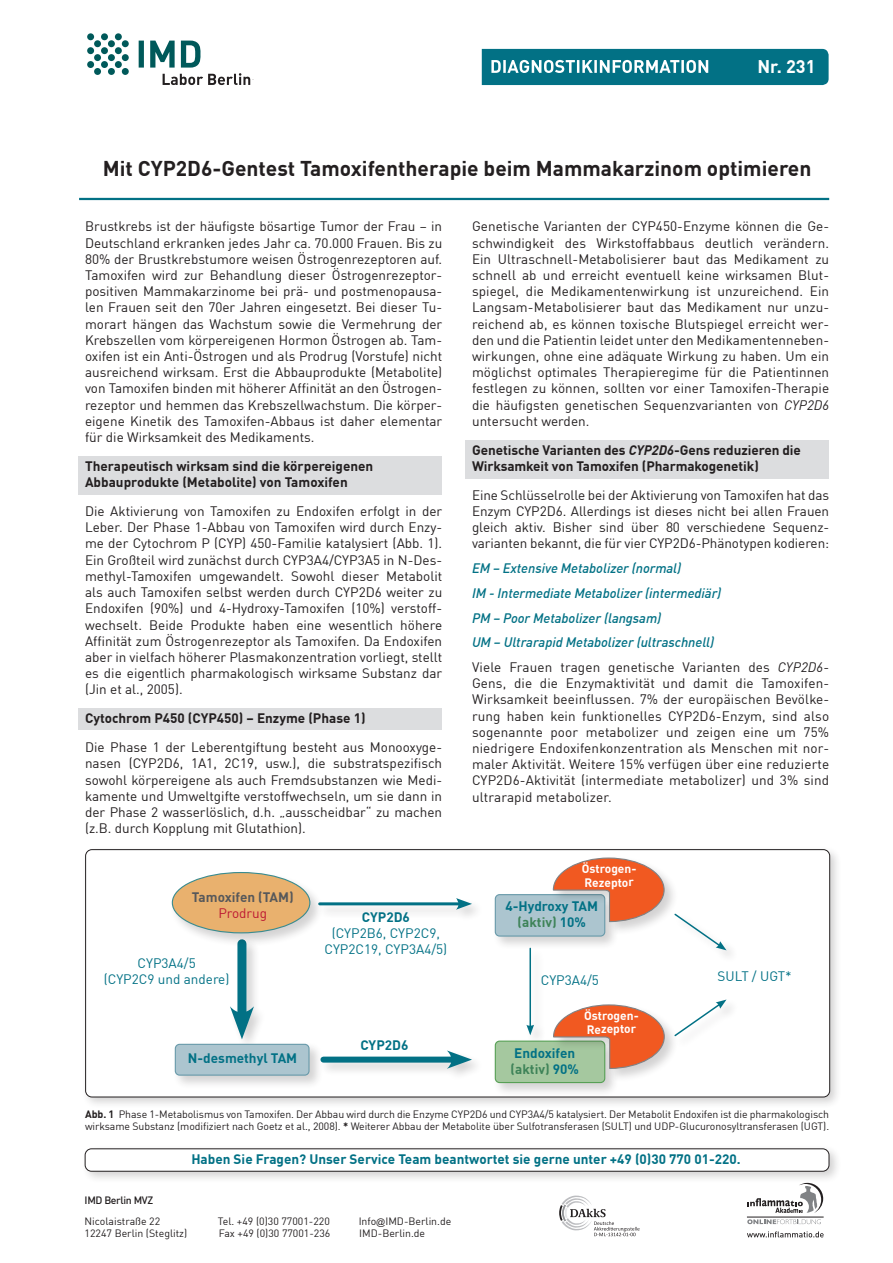
<style>
.page{position:relative;width:893px;height:1263px;background:#fff}
.page>*{position:absolute;margin:0;border:0;box-sizing:border-box;transform-origin:0 0}
.t1{font:700 21px "DIN Offc";color:#231f20}
.t2{font:700 18px "DIN Offc";color:#fff}
.t3{font:13.5px/16.2px "DIN Offc";color:#231f20;text-align:justify}
.t4{font:700 13.5px/16.2px "DIN Offc";letter-spacing:-.005em;color:#231f20}
.t5{font:italic 500 13.5px/24.8px "DIN Offc";letter-spacing:-.005em;color:#027185}
.t6{font:13.5px/16.2px "DIN Pro";color:#027185;text-align:center}
.t7{font:700 13.5px "DIN Offc";color:#027185}
.t8{font:700 13.5px/16.2px "DIN Pro";color:#027185}
.t9{font:700 13.5px "DIN Pro";color:#57585a}
.t10{font:13.5px "DIN Pro";color:#bd1832}
.t11{font:700 12px/13.5px "DIN Pro";letter-spacing:-.005em;color:#fff}
.t12{font:10.5px/12.6px "DIN Offc";letter-spacing:-.005em;color:#231f20}
.t13{font:500 10.5px "DIN Offc";letter-spacing:-.035em;color:#231f20}
.s1{font-style:italic}
.s2{font-weight:400;font-style:normal;color:#231f20}
.s3{font-weight:400;color:#231f20}
.s4{color:#3e8358}
.s5{font-weight:700}
.s6{font-family:"Arial";font-size:9px}
</style>
<div class="page">
<svg style="left:559px;top:1195px;width:80px;height:42px"></svg>
<svg style="left:747px;top:1231px;width:77px;height:6px"></svg>
<svg style="left:747px;top:1184px;width:76px;height:29px"></svg>
<svg style="left:747px;top:1219px;width:74px;height:5px"></svg>
<hr style="left:747px;top:1217px;width:77px;height:1px;background:#231f20">
<div style="left:79px;top:456px;width:363px;height:38px;background:#dcdddf"></div>
<div style="left:79px;top:708px;width:363px;height:21px;background:#dcdddf"></div>
<div style="left:466px;top:440px;width:363px;height:38px;background:#dcdddf"></div>
<div style="left:81px;top:845px;width:761px;height:264px;background:#231f20;opacity:.2"></div>
<div style="left:86px;top:850px;width:744px;height:247px;background:#fff;border-radius:6px"></div>
<div style="left:229px;top:937px;width:38px;height:115px;background:#231f20;opacity:.2"></div>
<div style="left:237px;top:944px;width:9px;height:76px;background:#027185"></div>
<svg style="left:230px;top:1006px;width:24px;height:33px"></svg>
<div style="left:317px;top:897px;width:167px;height:26px;background:#f9f9f9"></div>
<hr style="left:320px;top:902px;width:142px;height:3px;background:#027185">
<svg style="left:456px;top:898px;width:16px;height:12px"></svg>
<div style="left:525px;top:946px;width:22px;height:102px;background:#fbfbfb"></div>
<hr style="left:529px;top:948px;width:2px;height:79px;background:#027185">
<svg style="left:526px;top:1025px;width:8px;height:10px"></svg>
<div style="left:319px;top:1049px;width:165px;height:33px;background:#231f20;opacity:.2"></div>
<div style="left:323px;top:1056px;width:134px;height:6px;background:#027185"></div>
<svg style="left:447px;top:1050px;width:25px;height:19px"></svg>
<svg style="left:678px;top:915px;width:48px;height:35px"></svg>
<div style="left:492px;top:1038px;width:127px;height:59px;background:#231f20;opacity:.2"></div>
<div style="left:495px;top:1041px;width:110px;height:41px;background:#a5c89f;border-radius:4px"></div>
<div style="left:495px;top:1040px;width:110px;height:43px;border:1px solid #57a055;border-radius:4px"></div>
<div style="left:492px;top:892px;width:127px;height:59px;background:#231f20;opacity:.2"></div>
<div style="left:495px;top:895px;width:110px;height:41px;background:#acc5cf;border-radius:4px"></div>
<div style="left:495px;top:894px;width:110px;height:42px;border:1px solid #689aaa;border-radius:4px"></div>
<div style="left:551px;top:855px;width:127px;height:81px;background:#231f20;opacity:.2"></div>
<svg style="left:552px;top:857px;width:113px;height:66px"></svg>
<div style="left:551px;top:1002px;width:128px;height:81px;background:#231f20;opacity:.2"></div>
<svg style="left:552px;top:1004px;width:113px;height:65px"></svg>
<div style="left:673px;top:998px;width:66px;height:51px;background:#fff"></div>
<svg style="left:674px;top:999px;width:52px;height:38px"></svg>
<div style="left:170px;top:870px;width:154px;height:77px;background:#231f20;opacity:.2"></div>
<div style="left:172px;top:872px;width:138px;height:61px;background:#e9b16e;border-radius:50%"></div>
<div style="left:172px;top:872px;width:138px;height:61px;border:1px solid #398b8f;border-radius:50%"></div>
<div style="left:173px;top:1041px;width:151px;height:48px;background:#231f20;opacity:.2"></div>
<div style="left:175px;top:1044px;width:134px;height:31px;background:#acc5cf;border-radius:4px"></div>
<div style="left:175px;top:1044px;width:135px;height:32px;border:1px solid #689aaa;border-radius:4px"></div>
<hr style="left:79px;top:198px;width:750px;height:2px;background:#027185">
<div style="left:81px;top:1144px;width:761px;height:40px;background:#231f20;opacity:.2"></div>
<div style="left:85px;top:1149px;width:744px;height:22px;background:#fff;border-radius:6px"></div>
<div style="left:85px;top:1148px;width:744px;height:23px;border:1px solid #231f20;border-radius:6px"></div>
<svg style="left:482px;top:49px;width:347px;height:36px;background:#1d8092"></svg>
<svg style="left:87px;top:33px;width:42px;height:42px"></svg>
<svg style="left:139px;top:41px;width:115px;height:44px"></svg>
<h2 class="t2" style="left:757px;top:55px;width:60px">Nr. 231</h2>
<h1 class="t1" style="left:103px;top:155px;width:710px">Mit CYP2D6-Gentest Tamoxifentherapie beim Mammakarzinom optimieren</h1>
<p class="t3" style="left:85px;top:218px;width:359px">Brustkrebs ist der häufigste bösartige Tumor der Frau − in Deutschland erkranken jedes Jahr ca. 70.000 Frauen. Bis zu 80% der Brustkrebstumore weisen Östrogenrezeptoren auf.<br>Tamoxifen wird zur Behandlung dieser Östrogenrezeptor&shy;positiven Mammakarzinome bei prä- und postmenopausa&shy;len Frauen seit den 70er Jahren eingesetzt. Bei dieser Tu&shy;morart hängen das Wachstum sowie die Vermehrung der Krebszellen vom körpereigenen Hormon Östrogen ab. Tam&shy;oxifen ist ein Anti-Östrogen und als Prodrug (Vorstufe) nicht ausreichend wirksam. Erst die Abbauprodukte (Metabolite) von Tamoxifen binden mit höherer Affinität an den Östrogen&shy;rezeptor und hemmen das Krebszellwachstum. Die körper&shy;eigene Kinetik des Tamoxifen-Abbaus ist daher elementar für die Wirksamkeit des Medikaments.</p>
<p class="t4" style="left:85px;top:457px;width:290px">Therapeutisch wirksam sind die körpereigenen<br>Abbauprodukte (Metabolite) von Tamoxifen</p>
<p class="t3" style="left:85px;top:503px;width:359px">Die Aktivierung von Tamoxifen zu Endoxifen erfolgt in der Leber. Der Phase 1-Abbau von Tamoxifen wird durch Enzy&shy;me der Cytochrom P (CYP) 450-Familie katalysiert (Abb. 1).<br>Ein Großteil wird zunächst durch CYP3A4/CYP3A5 in N-Des&shy;methyl-Tamoxifen umgewandelt. Sowohl dieser Metabolit als auch Tamoxifen selbst werden durch CYP2D6 weiter zu Endoxifen (90%) und 4-Hydroxy-Tamoxifen (10%) verstoff&shy;wechselt. Beide Produkte haben eine wesentlich höhere Affinität zum Östrogenrezeptor als Tamoxifen. Da Endoxifen aber in vielfach höherer Plasmakonzentration vorliegt, stellt es die eigentlich pharmakologisch wirksame Substanz dar (Jin et al., 2005).</p>
<p class="t4" style="left:85px;top:710px;width:282px">Cytochrom P450 (CYP450) – Enzyme (Phase 1)</p>
<p class="t3" style="left:85px;top:739px;width:359px">Die Phase 1 der Leberentgiftung besteht aus Monooxyge&shy;nasen (CYP2D6, 1A1, 2C19, usw.), die substratspezifisch sowohl körpereigene als auch Fremdsubstanzen wie Medi&shy;kamente und Umweltgifte verstoffwechseln, um sie dann in der Phase 2 wasserlöslich, d.h. „ausscheidbar“ zu machen (z.B. durch Kopplung mit Glutathion).</p>
<p class="t9" style="left:192px;top:886px;width:103px">Tamoxifen (TAM)</p>
<p class="t10" style="left:218px;top:903px;width:50px">Prodrug</p>
<p class="t6" style="left:104px;top:954px;width:127px">CYP3A4/5<br>(CYP2C9 und andere)</p>
<p class="t8" style="left:188px;top:1049px;width:111px">N-desmethyl TAM</p>
<p class="t8" style="left:362px;top:908px;width:49px">CYP2D6</p>
<p class="t6" style="left:325px;top:924px;width:124px">(CYP2B6, CYP2C9,<br>CYP2C19, CYP3A4/5)</p>
<p class="t8" style="left:360px;top:1036px;width:49px">CYP2D6</p>
<p class="t3" style="left:472px;top:218px;width:359px">Genetische Varianten der CYP450-Enzyme können die Ge&shy;schwindigkeit des Wirkstoffabbaus deutlich verändern.<br>Ein Ultraschnell-Metabolisierer baut das Medikament zu schnell ab und erreicht eventuell keine wirksamen Blut&shy;spiegel, die Medikamentenwirkung ist unzureichend. Ein Langsam-Metabolisierer baut das Medikament nur unzu&shy;reichend ab, es können toxische Blutspiegel erreicht wer&shy;den und die Patientin leidet unter den Medikamentenneben&shy;wirkungen, ohne eine adäquate Wirkung zu haben. Um ein möglichst optimales Therapieregime für die Patientinnen festlegen zu können, sollten vor einer Tamoxifen-Therapie die häufigsten genetischen Sequenzvarianten von <span class="s1">CYP2D6 </span>untersucht werden.</p>
<p class="t4" style="left:472px;top:441px;width:330px">Genetische Varianten des <span class="s1">CYP2D6</span>-Gens reduzieren die<br>Wirksamkeit von Tamoxifen (Pharmakogenetik)</p>
<p class="t3" style="left:472px;top:487px;width:359px">Eine Schlüsselrolle bei der Aktivierung von Tamoxifen hat das Enzym CYP2D6. Allerdings ist dieses nicht bei allen Frauen gleich aktiv. Bisher sind über 80 verschiedene Sequenz&shy;varianten bekannt, die für vier CYP2D6-Phänotypen kodieren:</p>
<p class="t5" style="left:472px;top:555px;width:359px">EM – Extensive Metabolizer (normal)<br>IM - Intermediate Metabolizer (intermediär)<br>PM – Poor Metabolizer (langsam)<br>UM – Ultrarapid Metabolizer (ultraschnell)<br><span class="s2">Viele Frauen tragen genetische Varianten des</span> <span class="s3">CYP2D6</span><span class="s2">-</span></p>
<p class="t3" style="left:472px;top:675px;width:359px">Gens, die die Enzymaktivität und damit die Tamoxifen-Wirksamkeit beeinflussen. 7% der europäischen Bevölke&shy;rung haben kein funktionelles CYP2D6-Enzym, sind also sogenannte poor metabolizer und zeigen eine um 75% niedrigere Endoxifenkonzentration als Menschen mit nor&shy;maler Aktivität. Weitere 15% verfügen über eine reduzierte CYP2D6-Aktivität (intermediate metabolizer) und 3% sind ultrarapid metabolizer.</p>
<p class="t11" style="left:582px;top:861px;width:56px">Östrogen-<br>Rezeptor</p>
<p class="t8" style="left:505px;top:897px;width:94px;text-align:center">4-Hydroxy TAM <span class="s4">(aktiv)</span> 10%</p>
<p class="t6" style="left:541px;top:971px;width:60px">CYP3A4/5</p>
<p class="t11" style="left:584px;top:1008px;width:56px">Östrogen-<br>Rezeptor</p>
<p class="t8" style="left:511px;top:1044px;width:70px">Endoxifen <span class="s4">(aktiv)</span> 90%</p>
<p class="t6" style="left:718px;top:967px;width:76px">SULT / UGT*</p>
<p class="t12" style="left:85px;top:1107px;width:746px"><span class="s5">Abb. 1</span> Phase 1-Metabolismus von Tamoxifen. Der Abbau wird durch die Enzyme CYP2D6 und CYP3A4/5 katalysiert. Der Metabolit Endoxifen ist die pharmakologisch wirksame Substanz (modifiziert nach Goetz et al., 2008). <span class="s5">*</span> Weiterer Abbau der Metabolite über Sulfotransferasen (SULT) und UDP-Glucuronosyltransferasen (UGT).</p>
<p class="t7" style="left:191px;top:1150px;width:551px">Haben Sie Fragen? Unser Service Team beantwortet sie gerne unter +49 (0)30 770 01-220.</p>
<p class="t13" style="left:85px;top:1194px;width:70px">IMD Berlin MVZ</p>
<p class="t12" style="left:85px;top:1215px;width:77px">Nicolaistraße 22</p>
<p class="t12" style="left:218px;top:1215px;width:113px">Tel. +49 (0)30 77001-220</p>
<p class="t12" style="left:359px;top:1215px;width:94px">Info<span class="s6">@</span>IMD-Berlin.de</p>
<p class="t12" style="left:85px;top:1227px;width:104px">12247 Berlin (Steglitz)</p>
<p class="t12" style="left:219px;top:1227px;width:113px">Fax +49 (0)30 77001-236</p>
<p class="t12" style="left:359px;top:1227px;width:67px">IMD-Berlin.de</p>
</div>
